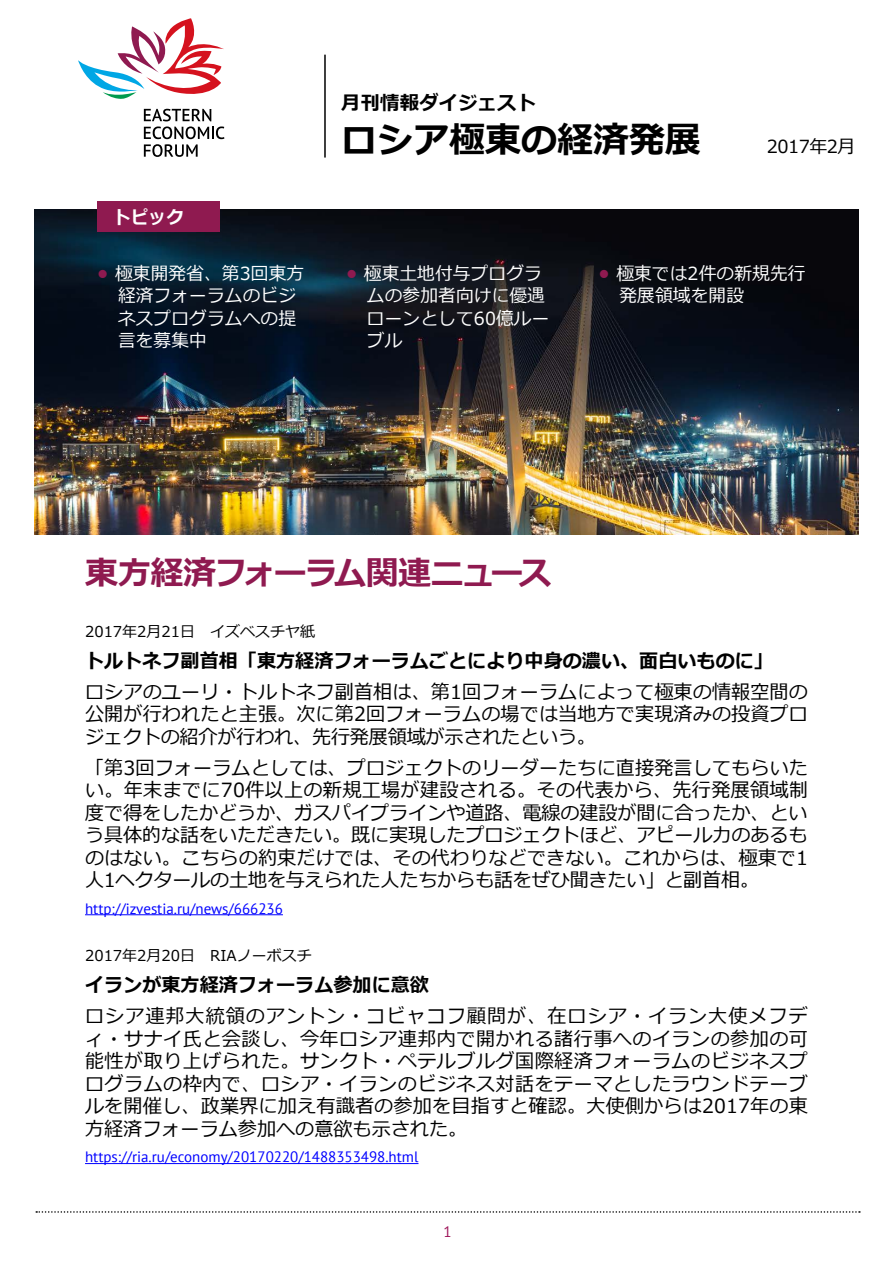
<style>
.page{position:relative;width:893px;height:1263px;background:#fff}
.page>*{position:absolute;margin:0;border:0;box-sizing:border-box;transform-origin:0 0}
.t1{font:700 36px "Meiryo";color:#000}
.t2{font:700 33px "Meiryo";letter-spacing:-.045em;color:#8f1a50}
.t3{font:19.5px/22.5px "Meiryo";color:#000;text-align:justify}
.t4{font:700 19.5px "Meiryo";color:#000}
.t5{font:18px/22.5px "Meiryo";letter-spacing:.01em;color:#fff}
.t6{font:18px "Meiryo";letter-spacing:-.03em;color:#000}
.t7{font:700 18px "Meiryo";color:#fff}
.t8{font:15px "PT Sans";color:#00f}
.t9{font:15px "Meiryo";color:#000}
.t10{font:15px "PT Sans";color:#9e1459}
.s1{font-weight:700;color:#8f1a50}
</style>
<div class="page">
<svg style="left:36px;top:1211px;width:824px;height:2px"></svg>
<img style="left:34px;top:209px;width:825px;height:326px">
<hr style="left:324px;top:55px;width:2px;height:103px;background:#000">
<hr style="left:85px;top:914px;width:198px;height:1px;background:#00f">
<hr style="left:85px;top:1163px;width:333px;height:1px;background:#00f">
<svg style="left:78px;top:18px;width:146px;height:81px"></svg>
<svg style="left:144px;top:109px;width:80px;height:48px"></svg>
<div style="left:97px;top:201px;width:122px;height:31px;background:#8f1a50"></div>
<p class="t7" style="left:113px;top:205px;width:73px">トピック</p>
<p class="t4" style="left:341px;top:90px;width:196px">月刊情報ダイジェスト</p>
<h1 class="t1" style="left:341px;top:115px;width:361px">ロシア極東の経済発展</h1>
<p class="t6" style="left:767px;top:134px;width:90px">2017年2月</p>
<p class="t5" style="left:118px;top:263px;width:188px;text-indent:-21px"><span class="s1">•</span> 極東開発省、第3回東方経済フォーラムのビジネスプログラムへの提言を募集中</p>
<p class="t5" style="left:367px;top:263px;width:184px;text-indent:-21px"><span class="s1">•</span> 極東土地付与プログラムの参加者向けに優遇ローンとして60億ルーブル</p>
<p class="t5" style="left:619px;top:263px;width:188px;text-indent:-21px"><span class="s1">•</span> 極東では2件の新規先行発展領域を開設</p>
<h2 class="t2" style="left:85px;top:550px;width:468px">東方経済フォーラム関連ニュース</h2>
<p class="t9" style="left:85px;top:621px;width:232px">2017年2月21日　イズベスチヤ紙</p>
<p class="t4" style="left:85px;top:647px;width:689px">トルトネフ副首相「東方経済フォーラムごとにより中身の濃い、面白いものに」</p>
<p class="t3" style="left:85px;top:681px;width:724px">ロシアのユーリ・トルトネフ副首相は、第1回フォーラムによって極東の情報空間の公開が行われたと主張。次に第2回フォーラムの場では当地方で実現済みの投資プロジェクトの紹介が行われ、先行発展領域が示されたという。</p>
<p class="t3" style="left:85px;top:757px;width:725px">「第3回フォーラムとしては、プロジェクトのリーダーたちに直接発言してもらいたい。年末までに70件以上の新規工場が建設される。その代表から、先行発展領域制度で得をしたかどうか、ガスパイプラインや道路、電線の建設が間に合ったか、という具体的な話をいただきたい。既に実現したプロジェクトほど、アピール力のあるものはない。こちらの約束だけでは、その代わりなどできない。これからは、極東で1人1ヘクタールの土地を与えられた人たちからも話をぜひ聞きたい」と副首相。</p>
<p class="t8" style="left:85px;top:899px;width:199px">http://izvestia.ru/news/666236</p>
<p class="t9" style="left:85px;top:945px;width:228px">2017年2月20日　RIAノーボスチ</p>
<p class="t4" style="left:85px;top:972px;width:345px">イランが東方経済フォーラム参加に意欲</p>
<p class="t3" style="left:85px;top:1006px;width:724px">ロシア連邦大統領のアントン・コビャコフ顧問が、在ロシア・イラン大使メフディ・サナイ氏と会談し、今年ロシア連邦内で開かれる諸行事へのイランの参加の可能性が取り上げられた。サンクト・ペテルブルグ国際経済フォーラムのビジネスプログラムの枠内で、ロシア・イランのビジネス対話をテーマとしたラウンドテーブルを開催し、政業界に加え有識者の参加を目指すと確認。大使側からは2017年の東方経済フォーラム参加への意欲も示された。</p>
<p class="t8" style="left:85px;top:1147px;width:335px">https://ria.ru/economy/20170220/1488353498.html</p>
<p class="t10" style="left:443px;top:1222px;width:10px">1</p>
</div>
